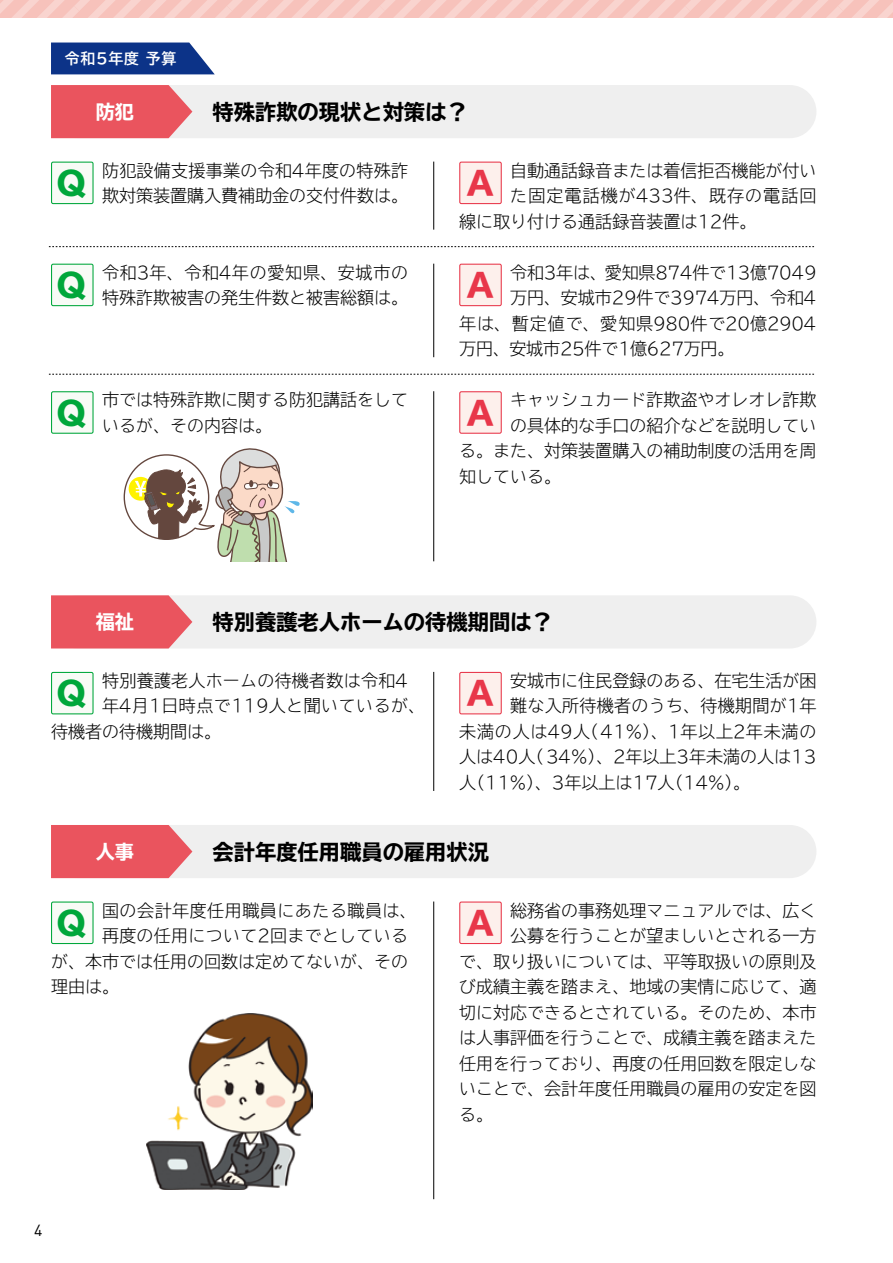
<style>
.page{position:relative;width:893px;height:1263px;background:#fff}
.page>*{position:absolute;margin:0;border:0;box-sizing:border-box;transform-origin:0 0}
.t1{font:800 31.95px "TBUD Go Std";color:#e8374a}
.t2{font:800 31.95px "TBUD Go Std";color:#00a73b}
.t3{font:700 expanded 21.3px "TBUD Go Std";color:#000}
.t4{font:700 expanded 19.2px "TBUD Go Std";color:#fff}
.t5{font:300 16.95px/25.5px "TBUD Go Std Super";color:#000;text-align:right}
.t6{font:300 16.95px "TBUD Go Std Super";letter-spacing:.03em;color:#000}
.t7{font:300 16.95px "TBUD Go Std Super";letter-spacing:.02em;color:#000}
.t8{font:300 16.95px "TBUD Go Std Super";letter-spacing:.05em;color:#000}
.t9{font:300 16.95px "TBUD Go Std Super";letter-spacing:.065em;color:#000}
.t10{font:15.9px "DINOT";color:#000}
.t11{font:700 14.85px "TBUD Go Std";letter-spacing:.05em;color:#fff}
</style>
<div class="page">
<div style="left:0;top:0;width:893px;height:17px;background:linear-gradient(to right,#f8c9c3,#f8c9c3)"></div>
<div style="left:51px;top:85px;width:765px;height:53px;background:#efefef;border-radius:27px"></div>
<div style="left:51px;top:595px;width:765px;height:53px;background:#efefef;border-radius:27px"></div>
<div style="left:51px;top:825px;width:765px;height:53px;background:#efefef;border-radius:27px"></div>
<svg style="left:51px;top:85px;width:141px;height:53px;background:#ea6069"></svg>
<svg style="left:51px;top:595px;width:141px;height:53px;background:#ea616a"></svg>
<svg style="left:51px;top:825px;width:141px;height:53px;background:#ea6069"></svg>
<svg style="left:49px;top:246px;width:765px;height:1px"></svg>
<svg style="left:49px;top:374px;width:765px;height:1px"></svg>
<div style="left:52px;top:162px;width:41px;height:42px;background:#f8fbf6;border-radius:2px"></div>
<div style="left:51px;top:162px;width:43px;height:42px;border:1px solid #00a73b;border-radius:2px"></div>
<div style="left:460px;top:162px;width:41px;height:42px;background:#fdf0ec;border-radius:2px"></div>
<div style="left:459px;top:162px;width:43px;height:42px;border:1px solid #e8374a;border-radius:2px"></div>
<hr style="left:433px;top:162px;width:1px;height:68px;background:#000">
<div style="left:52px;top:672px;width:41px;height:42px;background:#f8fbf6;border-radius:2px"></div>
<div style="left:51px;top:672px;width:43px;height:42px;border:1px solid #00a73b;border-radius:2px"></div>
<div style="left:460px;top:672px;width:41px;height:42px;background:#fdf0ec;border-radius:2px"></div>
<div style="left:459px;top:672px;width:43px;height:42px;border:1px solid #e8374a;border-radius:2px"></div>
<hr style="left:433px;top:672px;width:1px;height:119px;background:#000">
<div style="left:52px;top:264px;width:41px;height:42px;background:#f8fbf6;border-radius:2px"></div>
<div style="left:51px;top:264px;width:43px;height:42px;border:1px solid #00a73b;border-radius:2px"></div>
<div style="left:460px;top:264px;width:41px;height:42px;background:#fdf0ec;border-radius:2px"></div>
<div style="left:459px;top:264px;width:43px;height:42px;border:1px solid #e8374a;border-radius:2px"></div>
<hr style="left:433px;top:264px;width:1px;height:93px;background:#000">
<div style="left:52px;top:392px;width:41px;height:41px;background:#f8fbf6;border-radius:2px"></div>
<div style="left:51px;top:391px;width:43px;height:43px;border:1px solid #00a73b;border-radius:2px"></div>
<div style="left:460px;top:392px;width:41px;height:41px;background:#fdf0ec;border-radius:2px"></div>
<div style="left:459px;top:391px;width:43px;height:43px;border:1px solid #e8374a;border-radius:2px"></div>
<hr style="left:433px;top:391px;width:1px;height:170px;background:#000">
<div style="left:52px;top:902px;width:41px;height:41px;background:#f8fbf6;border-radius:2px"></div>
<div style="left:51px;top:901px;width:43px;height:43px;border:1px solid #00a73b;border-radius:2px"></div>
<div style="left:460px;top:902px;width:41px;height:41px;background:#fdf0ec;border-radius:2px"></div>
<div style="left:459px;top:901px;width:43px;height:43px;border:1px solid #e8374a;border-radius:2px"></div>
<hr style="left:433px;top:901px;width:1px;height:298px;background:#000">
<img style="left:146px;top:1013px;width:167px;height:176px">
<svg style="left:123px;top:448px;width:177px;height:113px"></svg>
<svg style="left:51px;top:43px;width:164px;height:31px;background:#1f4391"></svg>
<p class="t11" style="left:65px;top:46px;width:113px">令和5年度 予算</p>
<p class="t4" style="left:96px;top:101px;width:40px">防犯</p>
<p class="t3" style="left:213px;top:100px;width:257px">特殊詐欺の現状と対策は？</p>
<p class="t5" style="left:56px;top:157px;width:353px">防犯設備支援事業の令和4年度の特殊詐<br><sup>Q</sup> 欺対策装置購入費補助金の交付件数は。</p>
<p class="t5" style="left:510px;top:157px;width:308px">自動通話録音または着信拒否機能が付い</p>
<h1 class="t1" style="left:467px;top:165px;width:28px">A</h1>
<p class="t9" style="left:510px;top:182px;width:308px">た固定電話機が433件、既存の電話回</p>
<p class="t5" style="left:459px;top:208px;width:299px">線に取り付ける通話録音装置は12件。</p>
<p class="t5" style="left:56px;top:259px;width:353px">令和3年、令和4年の愛知県、安城市の<br><sup>Q</sup> 特殊詐欺被害の発生件数と被害総額は。</p>
<p class="t5" style="left:510px;top:259px;width:308px">令和3年は、愛知県874件で13億7049</p>
<h1 class="t1" style="left:467px;top:267px;width:28px">A</h1>
<p class="t5" style="left:510px;top:284px;width:308px">万円、安城市29件で3974万円、令和4</p>
<p class="t5" style="left:459px;top:310px;width:359px">年は、暫定値で、愛知県980件で20億2904</p>
<p class="t5" style="left:459px;top:336px;width:277px">万円、安城市25件で1億627万円。</p>
<p class="t5" style="left:56px;top:387px;width:353px;text-align:left;text-indent:46px">市では特殊詐欺に関する防犯講話をして<br><sup>Q</sup> いるが、その内容は。</p>
<p class="t5" style="left:510px;top:387px;width:308px">キャッシュカード詐欺盗やオレオレ詐欺</p>
<h1 class="t1" style="left:467px;top:395px;width:28px">A</h1>
<p class="t5" style="left:510px;top:412px;width:308px">の具体的な手口の紹介などを説明してい</p>
<p class="t5" style="left:459px;top:438px;width:359px">る。また、対策装置購入の補助制度の活用を周</p>
<p class="t5" style="left:459px;top:463px;width:104px">知している。</p>
<p class="t4" style="left:96px;top:611px;width:40px">福祉</p>
<p class="t3" style="left:213px;top:610px;width:342px">特別養護老人ホームの待機期間は？</p>
<p class="t7" style="left:102px;top:666px;width:308px">特別養護老人ホームの待機者数は令和4</p>
<p class="t6" style="left:102px;top:692px;width:325px">年4月1日時点で119人と聞いているが、</p>
<p class="t5" style="left:51px;top:718px;width:172px">待機者の待機期間は。</p>
<h1 class="t2" style="left:56px;top:675px;width:32px">Q</h1>
<p class="t5" style="left:510px;top:667px;width:308px">安城市に住民登録のある、在宅生活が困</p>
<h1 class="t1" style="left:467px;top:675px;width:28px">A</h1>
<p class="t7" style="left:510px;top:692px;width:308px">難な入所待機者のうち、待機期間が1年</p>
<p class="t8" style="left:459px;top:717px;width:359px">未満の人は49人（ 41%）、1年以上2年未満の</p>
<p class="t5" style="left:459px;top:744px;width:359px">人は40人（34%）、2年以上3年未満の人は13</p>
<p class="t5" style="left:459px;top:769px;width:292px">人（11%）、3年以上は17人（14%）。</p>
<p class="t4" style="left:96px;top:841px;width:40px">人事</p>
<p class="t3" style="left:213px;top:840px;width:278px">会計年度任用職員の雇用状況</p>
<p class="t6" style="left:102px;top:896px;width:316px">国の会計年度任用職員にあたる職員は、</p>
<p class="t5" style="left:102px;top:922px;width:308px">再度の任用について2回までとしている</p>
<p class="t5" style="left:51px;top:948px;width:359px">が、本市では任用の回数は定めてないが、その</p>
<p class="t5" style="left:51px;top:973px;width:70px">理由は。</p>
<h1 class="t2" style="left:56px;top:905px;width:32px">Q</h1>
<p class="t5" style="left:510px;top:897px;width:308px">総務省の事務処理マニュアルでは、広く</p>
<h1 class="t1" style="left:467px;top:905px;width:28px">A</h1>
<p class="t5" style="left:510px;top:922px;width:308px">公募を行うことが望ましいとされる一方</p>
<p class="t5" style="left:459px;top:948px;width:359px">で、取り扱いについては、平等取扱いの原則及</p>
<p class="t5" style="left:459px;top:973px;width:359px">び成績主義を踏まえ、地域の実情に応じて、適</p>
<p class="t5" style="left:459px;top:999px;width:359px">切に対応できるとされている。そのため、本市</p>
<p class="t5" style="left:459px;top:1024px;width:359px">は人事評価を行うことで、成績主義を踏まえた</p>
<p class="t5" style="left:459px;top:1050px;width:359px">任用を行っており、再度の任用回数を限定しな</p>
<p class="t5" style="left:459px;top:1075px;width:359px">いことで、会計年度任用職員の雇用の安定を図</p>
<p class="t5" style="left:459px;top:1101px;width:36px">る。</p>
<p class="t10" style="left:34px;top:1219px;width:10px">4</p>
</div>
